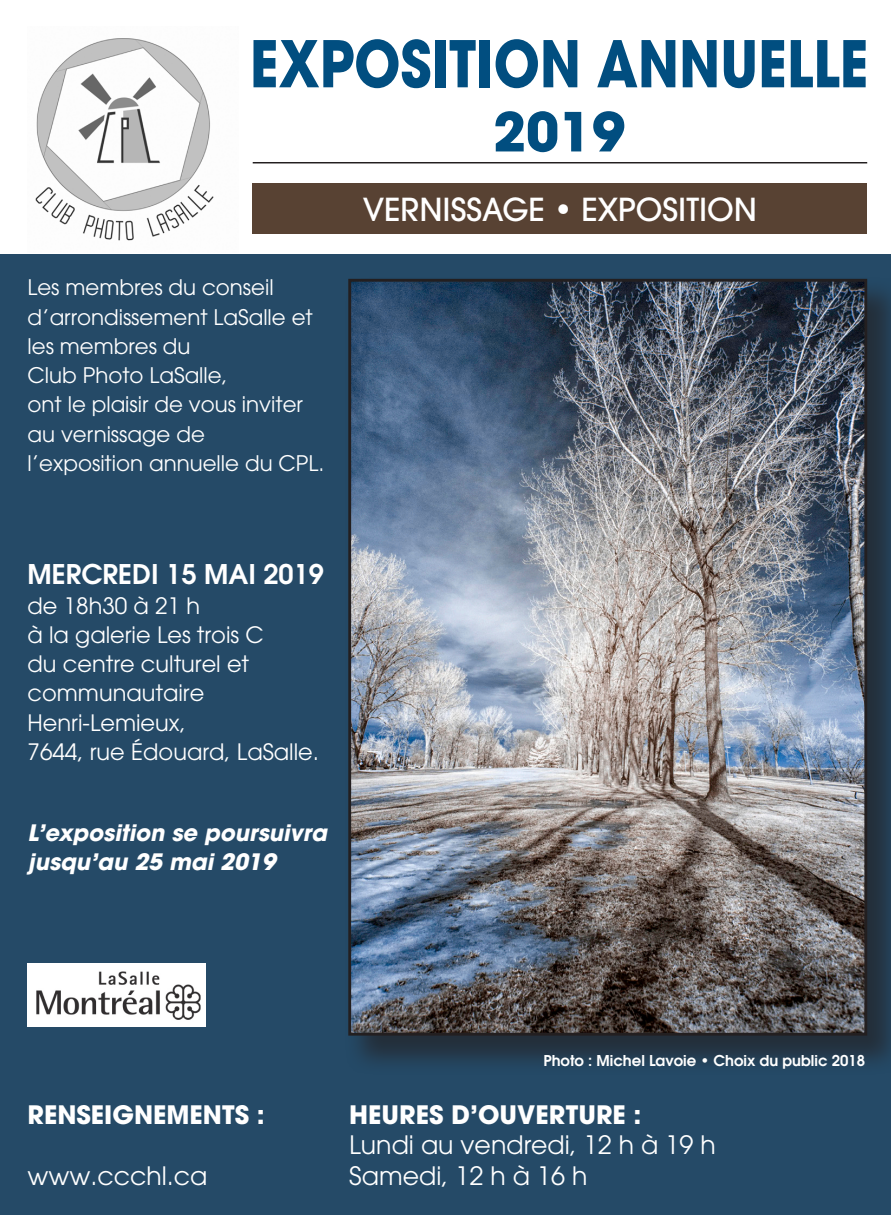
<style>
.page{position:relative;width:891px;height:1215px;background:#fff}
.page>*{position:absolute;margin:0;border:0;box-sizing:border-box;transform-origin:0 0}
.t1{font:700 63.9px "Avant Garde";color:#014e80;scale:.85 1}
.t2{font:700 53.55px "Avant Garde";color:#014e80}
.t3{font:500 31.5px "Avant Garde";color:#fff}
.t4{font:600 27px "Avant Garde";color:#fff}
.t5{font:25.2px "Avant Garde";color:#fff}
.t6{font:700 25.2px "Avant Garde";color:#fff}
.t7{font:22.5px/29.2px "Avant Garde";color:#fff}
.t8{font:italic 700 22.5px/29.2px "Avant Garde";color:#fff}
.t9{font:21.38px/29.2px "Avant Garde";color:#fff}
.t10{font:600 14.85px "Avant Garde";color:#fff}
</style>
<div class="page">
<img style="left:35px;top:38px;width:179px;height:203px">
<div style="left:0;top:254px;width:891px;height:961px;background:#254a67"></div>
<div style="left:253px;top:184px;width:614px;height:50px;background:#584233"></div>
<hr style="left:253px;top:162px;width:614px;height:1px;background:#231f20">
<div style="left:344px;top:277px;width:547px;height:799px;background:#231f20;opacity:.64"></div>
<img style="left:352px;top:283px;width:511px;height:749px">
<div style="left:348px;top:279px;width:519px;height:757px;border:3px solid #231f20"></div>
<div style="left:28px;top:963px;width:178px;height:63px;background:#fff"></div>
<img style="left:36px;top:971px;width:165px;height:49px">
<p class="t1" style="left:250px;top:22px;width:729px">EXPOSITION ANNUELLE</p>
<p class="t2" style="left:493px;top:97px;width:134px">2019</p>
<p class="t9" style="left:28px;top:273px;width:287px">Les membres du conseil d’arrondissement LaSalle et les membres du<br>Club Photo LaSalle,<br>ont le plaisir de vous inviter au vernissage de</p>
<p class="t9" style="left:28px;top:448px;width:298px">l’exposition annuelle du CPL.</p>
<p class="t3" style="left:363px;top:190px;width:396px">VERNISSAGE • EXPOSITION</p>
<p class="t4" style="left:28px;top:557px;width:298px">MERCREDI 15 MAI 2019</p>
<p class="t7" style="left:28px;top:591px;width:174px">de 18h30 à 21 h</p>
<p class="t7" style="left:28px;top:620px;width:238px">à la galerie Les trois C</p>
<p class="t7" style="left:28px;top:649px;width:223px">du centre culturel et communautaire</p>
<p class="t7" style="left:28px;top:708px;width:160px">Henri-Lemieux,</p>
<p class="t7" style="left:28px;top:737px;width:293px">7644, rue Édouard, LaSalle.</p>
<p class="t8" style="left:28px;top:818px;width:301px">L’exposition se poursuivra jusqu’au 25 mai 2019</p>
<p class="t10" style="left:543px;top:1051px;width:323px">Photo : Michel Lavoie • Choix du public 2018</p>
<p class="t6" style="left:28px;top:1098px;width:239px">RENSEIGNEMENTS :</p>
<p class="t6" style="left:349px;top:1098px;width:294px">HEURES D’OUVERTURE :</p>
<p class="t5" style="left:349px;top:1130px;width:368px">Lundi au vendredi, 12 h à 19 h</p>
<p class="t5" style="left:28px;top:1160px;width:181px">www.ccchl.ca</p>
<p class="t5" style="left:349px;top:1160px;width:240px">Samedi, 12 h à 16 h</p>
</div>
